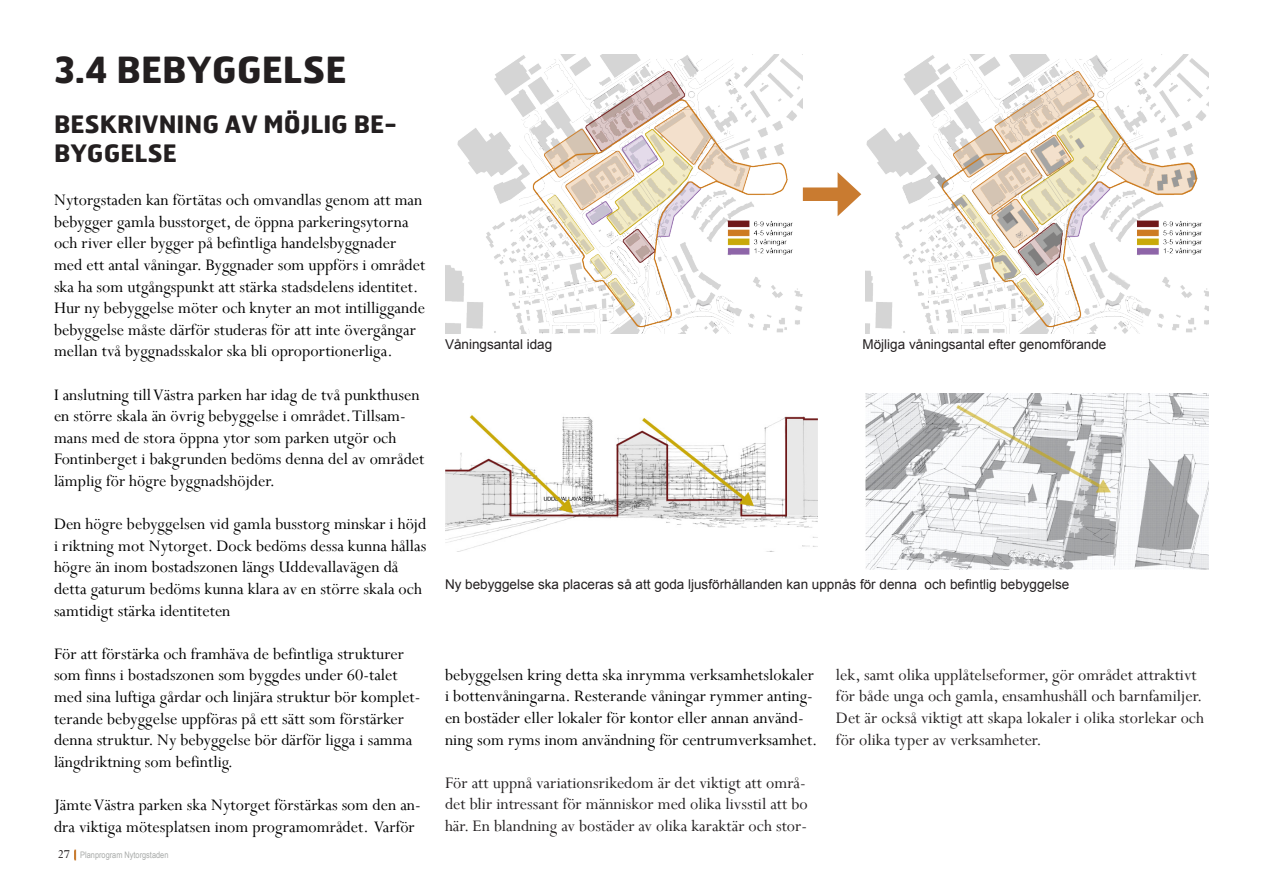
<style>
.page{position:relative;width:1263px;height:893px;background:#fff}
.page>*{position:absolute;margin:0;border:0;box-sizing:border-box;transform-origin:0 0}
.tlc1{font:700 36px "Hermes";color:#231f20}
.Rubrik_1{font:700 24px/28.8px "Hermes";color:#231f20}
.Brödtext{font:18px/21.6px "Perpetua";color:#000}
.Brödtext-2{font:18px/21.6px "Perpetua";color:#231f20;text-align:justify}
.Bildtext{font:13.5px "Arial";color:#231f20}
.t1{font:9px "Arial Narrow";color:#a8aaa9}
.s1{font-family:"Perpetua";font-size:13.5px;color:#231f20}
</style>
<div class="page">
<img style="left:445px;top:54px;width:358px;height:280px">
<img style="left:865px;top:54px;width:344px;height:280px">
<div style="left:803px;top:187px;width:44px;height:14px;background:#c97b30"></div>
<svg style="left:837px;top:172px;width:24px;height:44px"></svg>
<img style="left:445px;top:415px;width:373px;height:137px">
<img style="left:865px;top:393px;width:344px;height:177px">
<svg style="left:74px;top:850px;width:2px;height:10px"></svg>
<p class="tlc1" style="left:54px;top:46px;width:294px">3.4 BEBYGGELSE</p>
<p class="Rubrik_1" style="left:54px;top:109px;width:345px">BESKRIVNING AV MÖJLIG BE-<br>BYGGELSE</p>
<p class="Brödtext" style="left:54px;top:189px;width:373px">Nytorgstaden kan förtätas och omvandlas genom att man bebygger gamla busstorget, de öppna parkeringsytorna och river eller bygger på befintliga handelsbyggnader med ett antal våningar. Byggnader som uppförs i området ska ha som utgångspunkt att stärka stadsdelens identitet.<br>Hur ny bebyggelse möter och knyter an mot intilliggande bebyggelse måste därför studeras för att inte övergångar mellan två byggnadsskalor ska bli oproportionerliga.</p>
<p class="Brödtext" style="left:54px;top:383px;width:372px">I anslutning till Västra parken har idag de två punkthusen en större skala än övrig bebyggelse i området. Tillsam&shy;mans med de stora öppna ytor som parken utgör och Fontinberget i bakgrunden bedöms denna del av området lämplig för högre byggnadshöjder.</p>
<p class="Brödtext" style="left:54px;top:513px;width:374px">Den högre bebyggelsen vid gamla busstorg minskar i höjd i riktning mot Nytorget. Dock bedöms dessa kunna hållas högre än inom bostadszonen längs Uddevallavägen då detta gaturum bedöms kunna klara av en större skala och samtidigt stärka identiteten</p>
<p class="Brödtext" style="left:54px;top:642px;width:368px">För att förstärka och framhäva de befintliga strukturer som finns i bostadszonen som byggdes under 60-talet med sina luftiga gårdar och linjära struktur bör komplet&shy;terande bebyggelse uppföras på ett sätt som förstärker denna struktur. Ny bebyggelse bör därför ligga i samma längdriktning som befintlig.</p>
<p class="Brödtext" style="left:54px;top:794px;width:368px">Jämte Västra parken ska Nytorget förstärkas som den an&shy;dra viktiga mötesplatsen inom programområdet. Varför</p>
<p class="t1" style="left:58px;top:848px;width:112px"><span class="s1">27</span> Planprogram Nytorgstaden</p>
<p class="Bildtext" style="left:445px;top:335px;width:109px">Våningsantal idag</p>
<p class="Bildtext" style="left:862px;top:335px;width:245px">Möjliga våningsantal efter genomförande</p>
<p class="Bildtext" style="left:445px;top:576px;width:626px">Ny bebyggelse ska placeras så att goda ljusförhållanden kan uppnås för denna och befintlig bebyggelse</p>
<p class="Brödtext" style="left:445px;top:663px;width:374px">bebyggelsen kring detta ska inrymma verksamhetslokaler i bottenvåningarna. Resterande våningar rymmer anting&shy;en bostäder eller lokaler för kontor eller annan använd&shy;ning som ryms inom användning för centrumverksamhet.</p>
<p class="Brödtext-2" style="left:445px;top:771px;width:364px">För att uppnå variationsrikedom är det viktigt att områ&shy;det blir intressant för människor med olika livsstil att bo här. En blandning av bostäder av olika karaktär och stor-</p>
<p class="Brödtext-2" style="left:836px;top:663px;width:370px;text-align:left">lek, samt olika upplåtelseformer, gör området attraktivt för både unga och gamla, ensamhushåll och barnfamiljer.<br>Det är också viktigt att skapa lokaler i olika storlekar och för olika typer av verksamheter.</p>
</div>
